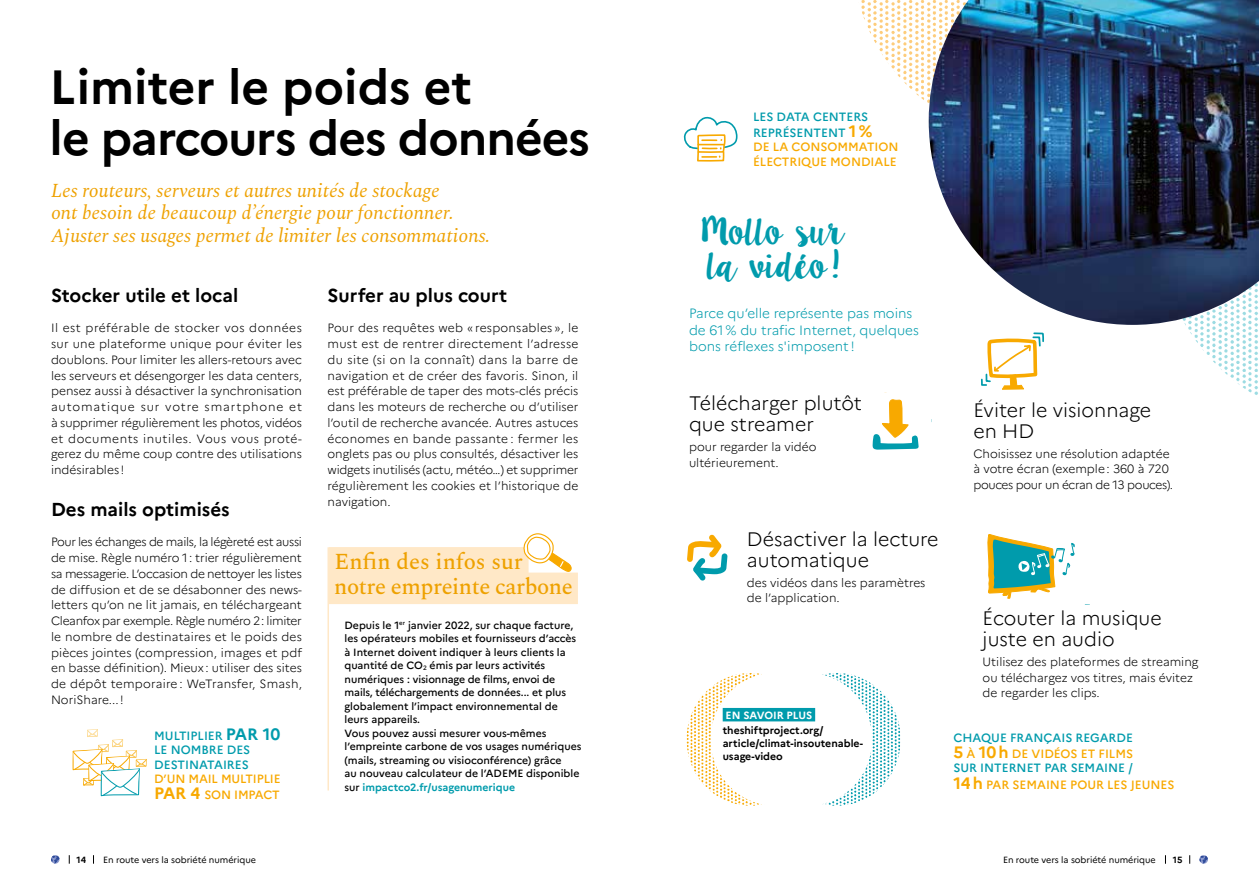
<style>
.page{position:relative;width:1259px;height:893px;background:#fff}
.page>*{position:absolute;margin:0;border:0;box-sizing:border-box;transform-origin:0 0}
.t1{font:700 48px/51px "Marianne";letter-spacing:-.02em;color:#000}
.t2{font:31.5px/34.5px "Lilly Belle";letter-spacing:-.1em;color:#009bac}
.t3{font:500 22.5px/25.5px "Spectral";letter-spacing:-.02em;color:#eea100}
.t4{font:italic 19.5px/22.5px "Spectral";color:#eea100}
.t5{font:300 19.5px/21px "Marianne";color:#000}
.t6{font:700 18.75px "Marianne";color:#000}
.t7{font:300 13.5px/16.5px "Marianne";color:#009bac}
.t8{font:300 12px/15.8px "Marianne";color:#000}
.t9{font:500 12px/16.5px "Marianne";color:#f8a900}
.t10{font:500 12px/16.5px "Marianne";color:#009bac}
.t11{font:500 10.5px/13.5px "Marianne";color:#000}
.t12{font:700 10.5px/12.8px "Marianne";color:#000}
.t13{font:700 10.5px "Marianne";color:#fff}
.t14{font:9px "Marianne";letter-spacing:-.005em;color:#000}
.t15{font:700 9px "Marianne";color:#000}
.s1{font-weight:700;font-size:16.5px}
.s2{font-weight:700;color:#009bac}
.s3{font-weight:700;font-size:16.5px;color:#f8a900}
.s4{color:#f8a900}
.s5{color:#009bac}
</style>
<div class="page">
<img style="left:822px;top:673px;width:78px;height:133px">
<img style="left:686px;top:673px;width:73px;height:133px">
<div style="left:711px;top:673px;width:128px;height:133px;background:#fff;border-radius:50%"></div>
<div style="left:744px;top:673px;width:128px;height:133px;background:#fff;border-radius:50%"></div>
<div style="left:722px;top:708px;width:93px;height:13px;background:#009bac"></div>
<img style="left:1185px;top:325px;width:73px;height:70px">
<img style="left:861px;top:0;width:67px;height:103px">
<img style="left:928px;top:0;width:331px;height:325px">
<div style="left:329px;top:547px;width:199px;height:32px;background:#ffe8c7"></div>
<div style="left:329px;top:573px;width:249px;height:31px;background:#ffe8c7"></div>
<hr style="left:327px;top:547px;width:2px;height:243px;background:#ffe8c7">
<svg style="left:987px;top:534px;width:103px;height:71px"></svg>
<svg style="left:872px;top:392px;width:46px;height:58px"></svg>
<svg style="left:981px;top:332px;width:63px;height:58px"></svg>
<svg style="left:687px;top:534px;width:40px;height:47px"></svg>
<svg style="left:684px;top:116px;width:53px;height:46px"></svg>
<svg style="left:523px;top:533px;width:49px;height:40px"></svg>
<svg style="left:72px;top:729px;width:75px;height:68px"></svg>
<svg style="left:51px;top:855px;width:9px;height:9px"></svg>
<svg style="left:1199px;top:855px;width:9px;height:9px"></svg>
<h1 class="t1" style="left:50px;top:58px;width:542px">Limiter le poids et<br>le parcours des données</h1>
<h3 class="t4" style="left:51px;top:180px;width:441px">Les routeurs, serveurs et autres unités de stockage<br>ont besoin de beaucoup d’énergie pour fonctionner.<br>Ajuster ses usages permet de limiter les consommations.</h3>
<h3 class="t6" style="left:51px;top:281px;width:189px">Stocker utile et local</h3>
<p class="t8" style="left:51px;top:319px;width:252px;text-align:justify">Il est préférable de stocker vos données sur une plateforme unique pour éviter les doublons. Pour limiter les allers-retours avec les serveurs et désengorger les data centers, pensez aussi à désactiver la synchronisation automatique sur votre smartphone et à supprimer régulièrement les photos, vidéos et documents inutiles. Vous vous proté&shy;gerez du même coup contre des utilisations indésirables !</p>
<h3 class="t6" style="left:51px;top:495px;width:180px">Des mails optimisés</h3>
<p class="t8" style="left:51px;top:533px;width:252px;text-align:justify">Pour les échanges de mails, la légèreté est aussi de mise. Règle numéro 1 : trier régulièrement sa messagerie. L’occasion de nettoyer les listes de diffusion et de se désabonner des news&shy;letters qu’on ne lit jamais, en téléchargeant Cleanfox par exemple. Règle numéro 2 : limiter le nombre de destinataires et le poids des pièces jointes (compression, images et pdf en basse définition). Mieux : utiliser des sites de dépôt temporaire : WeTransfer, Smash, NoriShare... !</p>
<p class="t10" style="left:154px;top:728px;width:127px;line-height:14.2px">MULTIPLIER <span class="s1">PAR 10<br></span>LE NOMBRE DES<br>DESTINATAIRES</p>
<p class="t9" style="left:154px;top:769px;width:128px">D’UN MAIL MULTIPLIE<br><span class="s1">PAR 4</span> SON IMPACT</p>
<h3 class="t6" style="left:327px;top:281px;width:181px">Surfer au plus court</h3>
<p class="t8" style="left:327px;top:319px;width:252px;text-align:justify">Pour des requêtes web « responsables », le must est de rentrer directement l’adresse du site (si on la connaît) dans la barre de navigation et de créer des favoris. Sinon, il est préférable de taper des mots-clés précis dans les moteurs de recherche ou d’utiliser l’outil de recherche avancée. Autres astuces économes en bande passante : fermer les onglets pas ou plus consultés, désactiver les widgets inutilisés (actu, météo…) et supprimer régulièrement les cookies et l’historique de navigation.</p>
<h3 class="t3" style="left:334px;top:547px;width:240px">Enfin des infos sur notre empreinte carbone</h3>
<p class="t11" style="left:344px;top:617px;width:238px">Depuis le 1<sup>er</sup> janvier 2022, sur chaque facture, les opérateurs mobiles et fournisseurs d’accès à Internet doivent indiquer à leurs clients la quantité de CO<sub>2</sub> émis par leurs activités numériques : visionnage de films, envoi de mails, téléchargements de données... et plus globalement l’impact environnemental de leurs appareils.<br>Vous pouvez aussi mesurer vous-mêmes l’empreinte carbone de vos usages numériques (mails, streaming ou visioconférence) grâce<br>au nouveau calculateur de l’ADEME disponible sur <span class="s2">impactco2.fr/usagenumerique</span></p>
<p class="t10" style="left:753px;top:107px;width:121px">LES DATA CENTERS<br>REPRÉSENTENT <span class="s3">1 %</span></p>
<p class="t9" style="left:753px;top:139px;width:147px;line-height:14.2px">DE LA CONSOMMATION<br>ÉLECTRIQUE MONDIALE</p>
<h2 class="t2" style="left:701px;top:214px;width:145px">Mollo sur la vidéo !</h2>
<p class="t7" style="left:689px;top:304px;width:231px">Parce qu’elle représente pas moins de 61 % du trafic Internet, quelques bons réflexes s'imposent !</p>
<h3 class="t5" style="left:689px;top:391px;width:174px">Télécharger plutôt que streamer</h3>
<p class="t8" style="left:689px;top:438px;width:129px">pour regarder la vidéo ultérieurement.</p>
<h3 class="t5" style="left:747px;top:527px;width:193px">Désactiver la lecture automatique</h3>
<p class="t8" style="left:747px;top:574px;width:180px">des vidéos dans les paramètres de l’application.</p>
<p class="t13" style="left:725px;top:707px;width:88px">EN SAVOIR PLUS</p>
<p class="t12" style="left:722px;top:723px;width:142px">theshiftproject.org/ article/climat-insoutenable&shy;usage-video</p>
<h3 class="t5" style="left:973px;top:398px;width:179px">Éviter le visionnage en HD</h3>
<p class="t8" style="left:973px;top:444px;width:201px">Choisissez une résolution adaptée à votre écran (exemple : 360 à 720 pouces pour un écran de 13 pouces).</p>
<h3 class="t5" style="left:982px;top:606px;width:181px">Écouter la musique juste en audio</h3>
<p class="t8" style="left:982px;top:653px;width:217px">Utilisez des plateformes de streaming ou téléchargez vos titres, mais évitez de regarder les clips.</p>
<p class="t10" style="left:953px;top:728px;width:181px">CHAQUE FRANÇAIS REGARDE<br><span class="s3">5</span> <span class="s4">À</span> <span class="s3">10 h</span> <span class="s4">DE VIDÉOS ET FILMS</span></p>
<p class="t9" style="left:953px;top:759px;width:223px"><span class="s5">SUR INTERNET PAR SEMAINE /<br></span><span class="s1">14 h</span> PAR SEMAINE POUR LES JEUNES</p>
<p class="t15" style="left:76px;top:852px;width:11px">14</p>
<p class="t14" style="left:103px;top:852px;width:154px">En route vers la sobriété numérique</p>
<p class="t14" style="left:1003px;top:852px;width:154px">En route vers la sobriété numérique</p>
<p class="t15" style="left:1172px;top:852px;width:11px">15</p>
</div>
